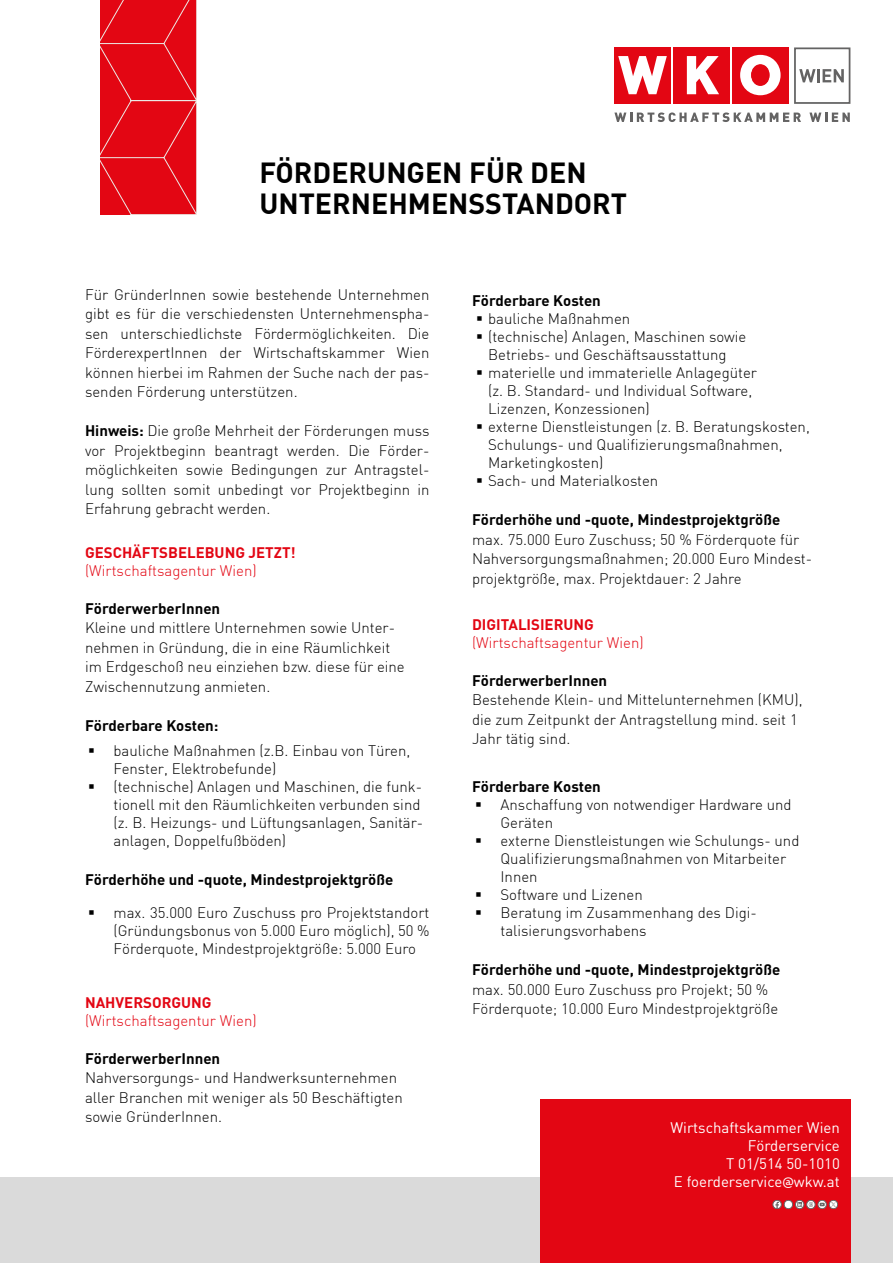
<style>
.page{position:relative;width:893px;height:1263px;background:#fff}
.page>*{position:absolute;margin:0;border:0;box-sizing:border-box;transform-origin:0 0}
.t1{font:700 28.5px "DIN";color:#000}
.t2{font:300 15px/19.5px "DIN";color:#000}
.Fliesstext_WKW{font:700 15px "DIN";color:#000}
.Fliesstext_WKW-2{font:300 15px "DIN";color:#e30613}
.t3{font:15px "DIN";color:#fff}
.Fliesstext_WKW-3{font:700 15px "DIN";color:#e30613}
.s1{font-weight:700}
.s2{font-family:"Trebuchet MS"}
</style>
<div class="page">
<div style="left:0;top:1178px;width:893px;height:85px;background:#dadada"></div>
<div style="left:732px;top:48px;width:56px;height:56px;background:#e30613"></div>
<div style="left:673px;top:48px;width:56px;height:56px;background:#e30613"></div>
<svg style="left:687px;top:56px;width:32px;height:38px"></svg>
<div style="left:614px;top:48px;width:57px;height:56px;background:#e30613"></div>
<svg style="left:618px;top:56px;width:49px;height:38px"></svg>
<svg style="left:740px;top:55px;width:41px;height:40px"></svg>
<svg style="left:794px;top:47px;width:56px;height:57px"></svg>
<svg style="left:614px;top:112px;width:187px;height:10px"></svg>
<svg style="left:809px;top:113px;width:41px;height:9px"></svg>
<svg style="left:100px;top:0;width:97px;height:215px;background:#e3101c"></svg>
<div style="left:540px;top:1099px;width:310px;height:164px;background:#e30613"></div>
<div style="left:829px;top:1200px;width:9px;height:9px;border:1px solid #656464;border-radius:50%"></div>
<svg style="left:831px;top:1202px;width:5px;height:5px"></svg>
<div style="left:784px;top:1200px;width:9px;height:9px;border:1px solid #656464;border-radius:50%"></div>
<svg style="left:786px;top:1202px;width:5px;height:5px"></svg>
<div style="left:807px;top:1200px;width:8px;height:9px;border:1px solid #656464;border-radius:50%"></div>
<svg style="left:809px;top:1202px;width:4px;height:5px"></svg>
<div style="left:818px;top:1200px;width:8px;height:9px;background:#d7d7d7;border-radius:50%"></div>
<div style="left:818px;top:1200px;width:8px;height:9px;border:1px solid #656464;border-radius:50%"></div>
<svg style="left:820px;top:1203px;width:5px;height:3px"></svg>
<div style="left:773px;top:1200px;width:8px;height:9px;border:1px solid #656464;border-radius:50%"></div>
<svg style="left:775px;top:1202px;width:4px;height:7px"></svg>
<div style="left:795px;top:1200px;width:9px;height:9px;border:1px solid #656464;border-radius:50%"></div>
<svg style="left:797px;top:1202px;width:6px;height:5px"></svg>
<p class="t1" style="left:259px;top:154px;width:329px">FÖRDERUNGEN FÜR DEN</p>
<p class="t1" style="left:259px;top:185px;width:369px">UNTERNEHMENSSTANDORT</p>
<p class="t2" style="left:85px;top:285px;width:346px;text-align:justify">Für GründerInnen sowie bestehende Unternehmen gibt es für die verschiedensten Unternehmenspha&shy;sen unterschiedlichste Fördermöglichkeiten. Die FörderexpertInnen der Wirtschaftskammer Wien können hierbei im Rahmen der Suche nach der pas&shy;senden Förderung unterstützen.</p>
<p class="t2" style="left:85px;top:421px;width:346px;text-align:justify"><span class="s1">Hinweis:</span> Die große Mehrheit der Förderungen muss vor Projektbeginn beantragt werden. Die Förder&shy;möglichkeiten sowie Bedingungen zur Antragstel&shy;lung sollten somit unbedingt vor Projektbeginn in Erfahrung gebracht werden.</p>
<p class="Fliesstext_WKW-3" style="left:85px;top:543px;width:212px">GESCHÄFTSBELEBUNG JETZT!</p>
<p class="Fliesstext_WKW-2" style="left:85px;top:561px;width:173px">(Wirtschaftsagentur Wien)</p>
<p class="t2" style="left:85px;top:598px;width:321px"><span class="s1">FörderwerberInnen<br></span>Kleine und mittlere Unternehmen sowie Unter&shy;nehmen in Gründung, die in eine Räumlichkeit im Erdgeschoß neu einziehen bzw. diese für eine Zwischennutzung anmieten.</p>
<p class="Fliesstext_WKW" style="left:85px;top:715px;width:135px">Förderbare Kosten:</p>
<p class="t2" style="left:114px;top:741px;width:298px;line-height:18px">bauliche Maßnahmen (z.B. Einbau von Türen,<br>Fenster, Elektrobefunde)</p>
<p class="t2" style="left:114px;top:777px;width:311px;line-height:18px">(technische) Anlagen und Maschinen, die funk&shy;tionell mit den Räumlichkeiten verbunden sind (z. B. Heizungs- und Lüftungsanlagen, Sanitär&shy;anlagen, Doppelfußböden)</p>
<p class="Fliesstext_WKW" style="left:85px;top:870px;width:310px">Förderhöhe und -quote, Mindestprojektgröße</p>
<p class="t2" style="left:114px;top:903px;width:317px;line-height:18px;text-align:justify">max. 35.000 Euro Zuschuss pro Projektstandort (Gründungsbonus von 5.000 Euro möglich), 50 % Förderquote, Mindestprojektgröße: 5.000 Euro</p>
<p class="Fliesstext_WKW-3" style="left:85px;top:993px;width:128px">NAHVERSORGUNG</p>
<p class="Fliesstext_WKW-2" style="left:85px;top:1011px;width:173px">(Wirtschaftsagentur Wien)</p>
<p class="t2" style="left:85px;top:1048px;width:319px"><span class="s1">FörderwerberInnen<br></span>Nahversorgungs- und Handwerksunternehmen aller Branchen mit weniger als 50 Beschäftigten sowie GründerInnen.</p>
<p class="Fliesstext_WKW" style="left:472px;top:291px;width:130px">Förderbare Kosten</p>
<p class="t2" style="left:488px;top:309px;width:144px">bauliche Maßnahmen</p>
<p class="t2" style="left:488px;top:327px;width:260px;line-height:18px">(technische) Anlagen, Maschinen sowie<br>Betriebs- und Geschäftsausstattung</p>
<p class="t2" style="left:488px;top:363px;width:270px;line-height:18px">materielle und immaterielle Anlagegüter (z. B. Standard- und Individual Software,<br>Lizenzen, Konzessionen)</p>
<p class="t2" style="left:488px;top:417px;width:323px;line-height:18px">externe Dienstleistungen (z. B. Beratungskosten,<br>Schulungs- und Qualifizierungsmaßnahmen,<br>Marketingkosten)</p>
<p class="t2" style="left:488px;top:471px;width:172px">Sach- und Materialkosten</p>
<p class="t2" style="left:472px;top:510px;width:342px"><span class="s1">Förderhöhe und -quote, Mindestprojektgröße </span>max. 75.000 Euro Zuschuss; 50 % Förderquote für Nahversorgungsmaßnahmen; 20.000 Euro Mindest&shy;projektgröße, max. Projektdauer: 2 Jahre</p>
<p class="Fliesstext_WKW-3" style="left:472px;top:615px;width:123px">DIGITALISIERUNG</p>
<p class="Fliesstext_WKW-2" style="left:472px;top:633px;width:173px">(Wirtschaftsagentur Wien)</p>
<p class="t2" style="left:472px;top:670px;width:332px"><span class="s1">FörderwerberInnen<br></span>Bestehende Klein- und Mittelunternehmen (KMU), die zum Zeitpunkt der Antragstellung mind. seit 1<br>Jahr tätig sind.</p>
<p class="Fliesstext_WKW" style="left:472px;top:777px;width:130px">Förderbare Kosten</p>
<p class="t2" style="left:500px;top:795px;width:293px;line-height:18px">Anschaffung von notwendiger Hardware und<br>Geräten</p>
<p class="t2" style="left:500px;top:831px;width:300px;line-height:18px">externe Dienstleistungen wie Schulungs- und<br>Qualifizierungsmaßnahmen von Mitarbeiter<br>Innen</p>
<p class="t2" style="left:500px;top:885px;width:144px">Software und Lizenen</p>
<p class="t2" style="left:500px;top:903px;width:258px;line-height:18px">Beratung im Zusammenhang des Digi&shy;talisierungsvorhabens</p>
<p class="Fliesstext_WKW" style="left:472px;top:960px;width:310px">Förderhöhe und -quote, Mindestprojektgröße</p>
<p class="t2" style="left:472px;top:979px;width:298px">max. 50.000 Euro Zuschuss pro Projekt; 50 %</p>
<p class="t2" style="left:472px;top:999px;width:308px">Förderquote; 10.000 Euro Mindestprojektgröße</p>
<p class="t3" style="left:670px;top:1118px;width:171px">Wirtschaftskammer Wien</p>
<p class="t3" style="left:748px;top:1136px;width:94px">Förderservice</p>
<p class="t3" style="left:726px;top:1154px;width:115px">T 01/514 50-1010</p>
<p class="t3" style="left:674px;top:1172px;width:167px">E foerderservice<span class="s2">@</span>wkw.at</p>
</div>
